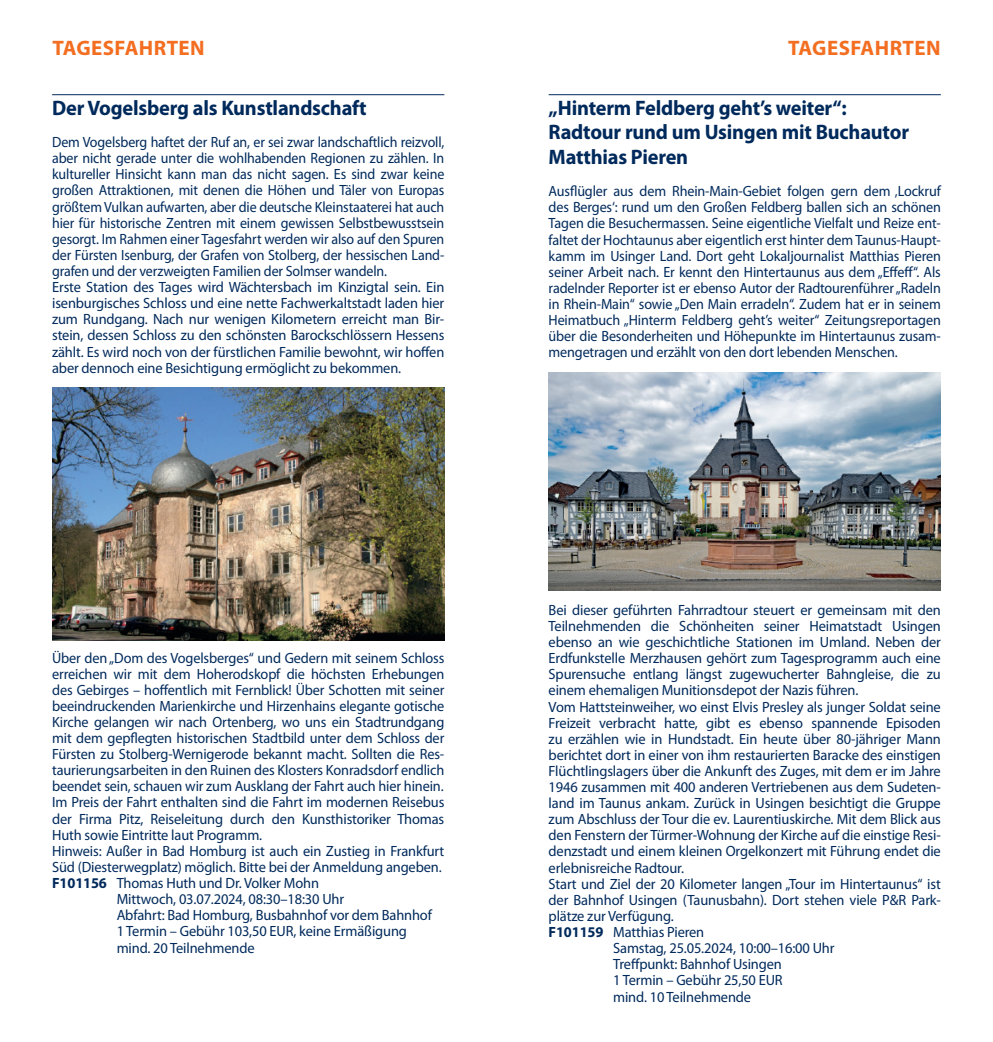
<style>
.page{position:relative;width:993px;height:1042px;background:#fff}
.page>*{position:absolute;margin:0;border:0;box-sizing:border-box;transform-origin:0 0}
.t1{font:700 21px/24.5px "Myriad Pro";letter-spacing:-.01em;color:#002a5c}
.t2{font:700 21px "Myriad Pro";letter-spacing:.02em;color:#f36e21}
.t3{font:14.88px "Myriad Pro";letter-spacing:-.01em;color:#002a5c}
.t4{font:14.88px/16.1px "Myriad Pro";letter-spacing:-.01em;color:#002a5c;scale:.94 1}
.t5{font:14.88px/16.1px "Myriad Pro";letter-spacing:-.01em;color:#002a5c;text-align:justify;scale:.95 1}
.t6{font:14.88px "Myriad Pro";letter-spacing:-.01em;color:#002a5c;scale:.96 1}
.s1{font-weight:700}
</style>
<div class="page">
<hr style="left:52px;top:94px;width:392px;height:1px;background:#002a5c">
<hr style="left:548px;top:94px;width:392px;height:1px;background:#002a5c">
<img style="left:52px;top:387px;width:392px;height:253px">
<img style="left:548px;top:372px;width:392px;height:218px">
<h1 class="t2" style="left:52px;top:35px;width:154px">TAGESFAHRTEN</h1>
<h1 class="t2" style="left:788px;top:35px;width:154px">TAGESFAHRTEN</h1>
<h1 class="t1" style="left:52px;top:95px;width:316px">Der Vogelsberg als Kunstlandschaft</h1>
<p class="t4" style="left:52px;top:134px;width:418px">Dem Vogelsberg haftet der Ruf an, er sei zwar landschaftlich reizvoll, aber nicht gerade unter die wohlhabenden Regionen zu zählen. In kultureller Hinsicht kann man das nicht sagen. Es sind zwar keine großen Attraktionen, mit denen die Höhen und Täler von Europas größtem Vulkan aufwarten, aber die deutsche Kleinstaaterei hat auch hier für historische Zentren mit einem gewissen Selbstbewusstsein gesorgt. Im Rahmen einer Tagesfahrt werden wir also auf den Spuren der Fürsten Isenburg, der Grafen von Stolberg, der hessischen Land&shy;grafen und der verzweigten Familien der Solmser wandeln.<br>Erste Station des Tages wird Wächtersbach im Kinzigtal sein. Ein isenburgisches Schloss und eine nette Fachwerkaltstadt laden hier zum Rundgang. Nach nur wenigen Kilometern erreicht man Bir&shy;stein, dessen Schloss zu den schönsten Barockschlössern Hessens zählt. Es wird noch von der fürstlichen Familie bewohnt, wir hoffen aber dennoch eine Besichtigung ermöglicht zu bekommen.</p>
<p class="t6" style="left:52px;top:648px;width:410px">Über den „Dom des Vogelsberges“ und Gedern mit seinem Schloss</p>
<p class="t6" style="left:52px;top:664px;width:410px">erreichen wir mit dem Hoherodskopf die höchsten Erhebungen</p>
<p class="t6" style="left:52px;top:680px;width:410px">des Gebirges – hoffentlich mit Fernblick! Über Schotten mit seiner</p>
<p class="t6" style="left:52px;top:696px;width:410px">beeindruckenden Marienkirche und Hirzenhains elegante gotische</p>
<p class="t6" style="left:52px;top:713px;width:410px">Kirche gelangen wir nach Ortenberg, wo uns ein Stadtrundgang</p>
<p class="t6" style="left:52px;top:729px;width:410px">mit dem gepflegten historischen Stadtbild unter dem Schloss der</p>
<p class="t6" style="left:52px;top:745px;width:410px">Fürsten zu Stolberg-Wernigerode bekannt macht. Sollten die Res-</p>
<p class="t6" style="left:52px;top:761px;width:410px">taurierungsarbeiten in den Ruinen des Klosters Konradsdorf endlich</p>
<p class="t6" style="left:52px;top:777px;width:409px">beendet sein, schauen wir zum Ausklang der Fahrt auch hier hinein.</p>
<p class="t3" style="left:52px;top:793px;width:393px">Im Preis der Fahrt enthalten sind die Fahrt im modernen Reisebus</p>
<p class="t3" style="left:52px;top:809px;width:393px">der Firma Pitz, Reiseleitung durch den Kunsthistoriker Thomas</p>
<p class="t3" style="left:52px;top:825px;width:211px">Huth sowie Eintritte laut Programm.</p>
<p class="t3" style="left:52px;top:841px;width:393px">Hinweis: Außer in Bad Homburg ist auch ein Zustieg in Frankfurt</p>
<p class="t3" style="left:52px;top:857px;width:391px">Süd (Diesterwegplatz) möglich. Bitte bei der Anmeldung angeben.</p>
<p class="t3" style="left:52px;top:874px;width:268px"><span class="s1">F101156</span> Thomas Huth und Dr. Volker Mohn</p>
<p class="t3" style="left:117px;top:890px;width:229px">Mittwoch, 03.07.2024, 08:30–18:30 Uhr</p>
<p class="t3" style="left:117px;top:906px;width:317px">Abfahrt: Bad Homburg, Busbahnhof vor dem Bahnhof</p>
<p class="t3" style="left:117px;top:922px;width:292px">1 Termin – Gebühr 103,50 EUR, keine Ermäßigung</p>
<p class="t3" style="left:117px;top:938px;width:139px">mind. 20 Teilnehmende</p>
<h1 class="t1" style="left:548px;top:95px;width:362px">„Hinterm Feldberg geht’s weiter“:<br>Radtour rund um Usingen mit Buchautor<br>Matthias Pieren</h1>
<p class="t5" style="left:548px;top:183px;width:414px">Ausflügler aus dem Rhein-Main-Gebiet folgen gern dem ‚Lockruf des Berges‘: rund um den Großen Feldberg ballen sich an schönen Tagen die Besuchermassen. Seine eigentliche Vielfalt und Reize ent&shy;faltet der Hochtaunus aber eigentlich erst hinter dem Taunus-Haupt&shy;kamm im Usinger Land. Dort geht Lokaljournalist Matthias Pieren seiner Arbeit nach. Er kennt den Hintertaunus aus dem „Effeff“. Als radelnder Reporter ist er ebenso Autor der Radtourenführer „Radeln in Rhein-Main“ sowie „Den Main erradeln“. Zudem hat er in seinem Heimatbuch „Hinterm Feldberg geht’s weiter“ Zeitungsreportagen über die Besonderheiten und Höhepunkte im Hintertaunus zusam&shy;mengetragen und erzählt von den dort lebenden Menschen.</p>
<p class="t3" style="left:548px;top:601px;width:393px">Bei dieser geführten Fahrradtour steuert er gemeinsam mit den</p>
<p class="t3" style="left:548px;top:617px;width:393px">Teilnehmenden die Schönheiten seiner Heimatstadt Usingen</p>
<p class="t3" style="left:548px;top:633px;width:393px">ebenso an wie geschichtliche Stationen im Umland. Neben der</p>
<p class="t3" style="left:548px;top:649px;width:393px">Erdfunkstelle Merzhausen gehört zum Tagesprogramm auch eine</p>
<p class="t3" style="left:548px;top:665px;width:393px">Spurensuche entlang längst zugewucherter Bahngleise, die zu</p>
<p class="t3" style="left:548px;top:681px;width:311px">einem ehemaligen Munitionsdepot der Nazis führen.</p>
<p class="t3" style="left:548px;top:697px;width:393px">Vom Hattsteinweiher, wo einst Elvis Presley als junger Soldat seine</p>
<p class="t3" style="left:548px;top:713px;width:393px">Freizeit verbracht hatte, gibt es ebenso spannende Episoden</p>
<p class="t3" style="left:548px;top:729px;width:393px">zu erzählen wie in Hundstadt. Ein heute über 80-jähriger Mann</p>
<p class="t3" style="left:548px;top:745px;width:393px">berichtet dort in einer von ihm restaurierten Baracke des einstigen</p>
<p class="t3" style="left:548px;top:762px;width:393px">Flüchtlingslagers über die Ankunft des Zuges, mit dem er im Jahre</p>
<p class="t3" style="left:548px;top:778px;width:393px">1946 zusammen mit 400 anderen Vertriebenen aus dem Sudeten-</p>
<p class="t3" style="left:548px;top:794px;width:393px">land im Taunus ankam. Zurück in Usingen besichtigt die Gruppe</p>
<p class="t3" style="left:548px;top:810px;width:393px">zum Abschluss der Tour die ev. Laurentiuskirche. Mit dem Blick aus</p>
<p class="t3" style="left:548px;top:826px;width:393px">den Fenstern der Türmer-Wohnung der Kirche auf die einstige Resi-</p>
<p class="t3" style="left:548px;top:842px;width:393px">denzstadt und einem kleinen Orgelkonzert mit Führung endet die</p>
<p class="t3" style="left:548px;top:858px;width:137px">erlebnisreiche Radtour.</p>
<p class="t3" style="left:548px;top:874px;width:393px">Start und Ziel der 20 Kilometer langen „Tour im Hintertaunus“ ist</p>
<p class="t3" style="left:548px;top:890px;width:393px">der Bahnhof Usingen (Taunusbahn). Dort stehen viele P&amp;R Park-</p>
<p class="t3" style="left:548px;top:907px;width:127px">plätze zur Verfügung.</p>
<p class="t3" style="left:548px;top:923px;width:157px"><span class="s1">F101159</span> Matthias Pieren</p>
<p class="t3" style="left:613px;top:939px;width:223px">Samstag, 25.05.2024, 10:00–16:00 Uhr</p>
<p class="t3" style="left:613px;top:955px;width:170px">Treffpunkt: Bahnhof Usingen</p>
<p class="t3" style="left:613px;top:971px;width:171px">1 Termin – Gebühr 25,50 EUR</p>
<p class="t3" style="left:613px;top:987px;width:139px">mind. 10 Teilnehmende</p>
</div>
